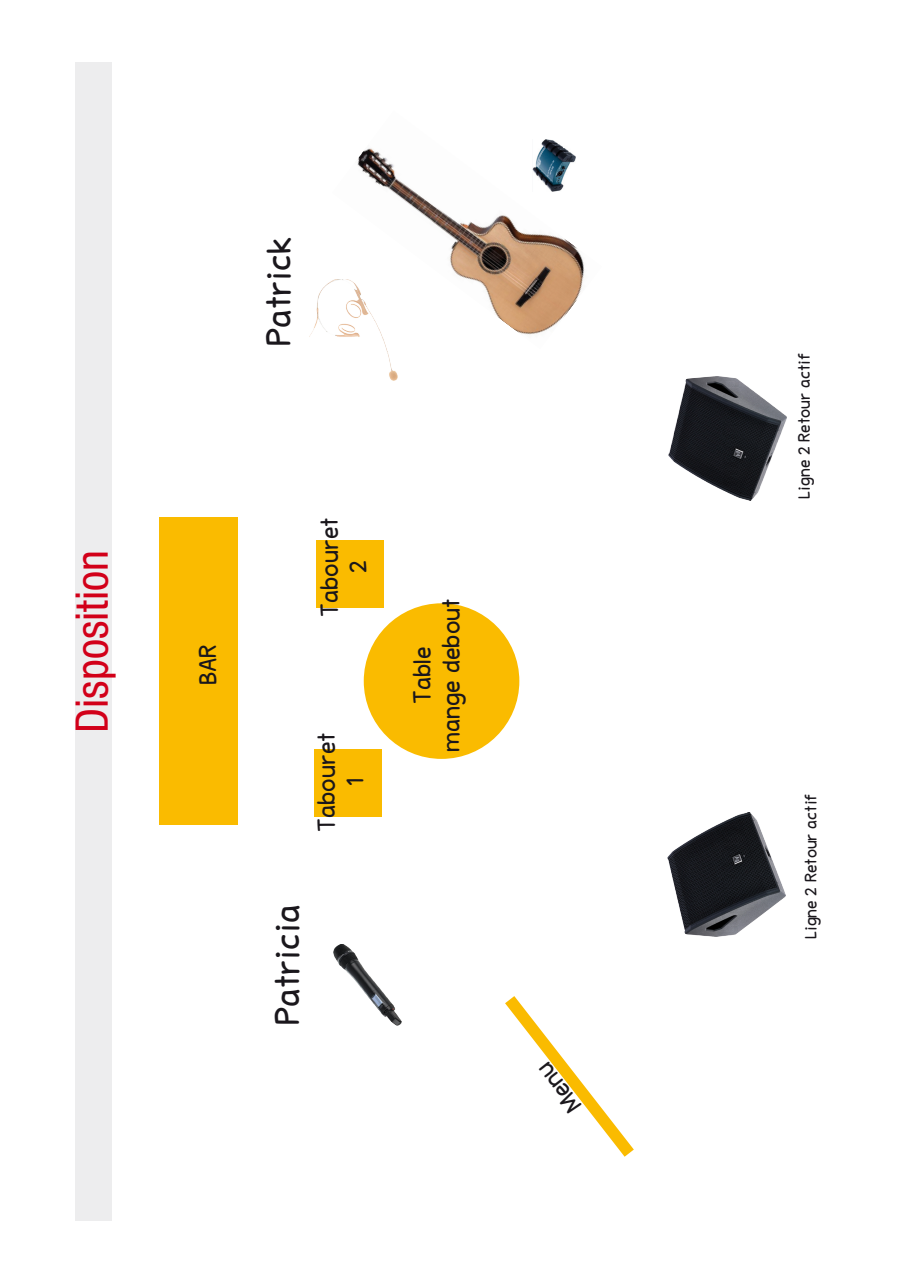
<style>
.page{position:relative;width:910px;height:1280px;background:#fff}
.page>*{position:absolute;margin:0;border:0;box-sizing:border-box;transform-origin:0 0}
.t1{font:condensed 45px "Helvetica Neue LT Pro";color:#d20019}
.t2{font:33.75px "Stanberry";color:#1a171c}
.t3{font:24px/28.8px "Stanberry";color:#1a171c;text-align:center}
.t4{font:16.2px "Stanberry";color:#1a171c}
</style>
<div class="page">
<div style="left:76px;top:63px;width:36px;height:1158px;background:#ededee"></div>
<img style="left:357px;top:139px;width:228px;height:196px">
<img style="left:334px;top:944px;width:67px;height:81px">
<img style="left:310px;top:279px;width:88px;height:102px">
<div style="left:364px;top:603px;width:155px;height:156px;background:#fabb00;border-radius:50%"></div>
<div style="left:314px;top:750px;width:68px;height:67px;background:#fabb00"></div>
<div style="left:160px;top:517px;width:78px;height:308px;background:#fabb00"></div>
<div style="left:316px;top:540px;width:68px;height:68px;background:#fabb00"></div>
<svg style="left:505px;top:996px;width:129px;height:161px"></svg>
<img style="left:667px;top:812px;width:119px;height:124px">
<img style="left:668px;top:376px;width:119px;height:124px">
<p class="t1" style="left:66px;top:733px;width:184px;rotate:-90deg">Disposition</p>
<p class="t2" style="left:257px;top:346px;width:111px;rotate:-90deg">Patrick</p>
<p class="t3" style="left:193px;top:685px;width:42px;rotate:-90deg">BAR</p>
<p class="t3" style="left:315px;top:617px;width:101px;rotate:-90deg">Tabouret<br>2</p>
<p class="t3" style="left:312px;top:832px;width:101px;rotate:-90deg">Tabouret<br>1</p>
<p class="t2" style="left:266px;top:1025px;width:122px;rotate:-90deg">Patricia</p>
<p class="t3" style="left:407px;top:752px;width:155px;rotate:-90deg">Table<br>mange debout</p>
<p class="t3" style="left:564px;top:1119px;width:58px;rotate:-128deg">Menu</p>
<p class="t4" style="left:794px;top:499px;width:147px;rotate:-90deg">Ligne 2 Retour actif</p>
<p class="t4" style="left:800px;top:939px;width:147px;rotate:-90deg">Ligne 2 Retour actif</p>
</div>
